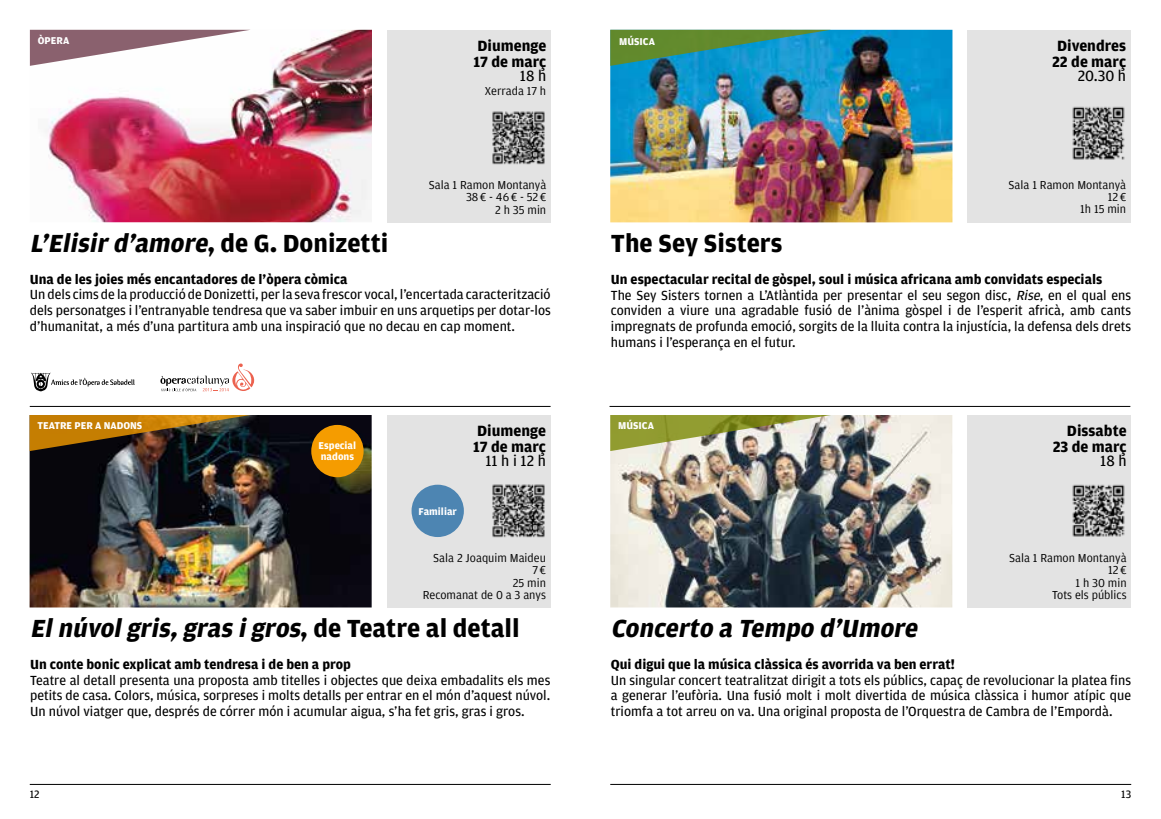
<style>
.page{position:relative;width:1161px;height:819px;background:#fff}
.page>*{position:absolute;margin:0;border:0;box-sizing:border-box;transform-origin:0 0}
.t1{font:italic 700 26.25px "Amplitude";color:#000}
.t2{font:700 26.25px "Amplitude";color:#000}
.t3{font:700 15.75px/15.8px "Amplitude";color:#000}
.t4{font:15.75px "Amplitude";color:#000}
.t5{font:14px/15.8px "Amplitude";color:#000;text-align:justify}
.t6{font:700 14px "Amplitude";color:#000}
.t7{font:12.25px/12.2px "Amplitude";color:#000;text-align:right}
.t8{font:11.38px "Amplitude";color:#000}
.t9{font:700 10.5px/10.5px "Amplitude";color:#fff}
.s1{font-style:normal}
.s2{font-weight:700}
.s3{font-style:italic}
</style>
<div class="page">
<hr style="left:610px;top:784px;width:521px;height:1px;background:#000">
<hr style="left:609px;top:406px;width:521px;height:1px;background:#000">
<hr style="left:30px;top:406px;width:521px;height:1px;background:#000">
<div style="left:387px;top:30px;width:164px;height:192px;background:#e3e3e3"></div>
<img style="left:46px;top:30px;width:326px;height:192px">
<svg style="left:30px;top:30px;width:221px;height:36px"></svg>
<svg style="left:31px;top:372px;width:104px;height:19px"></svg>
<svg style="left:160px;top:363px;width:94px;height:28px"></svg>
<div style="left:387px;top:415px;width:163px;height:192px;background:#e3e3e3"></div>
<img style="left:30px;top:415px;width:342px;height:192px">
<img style="left:30px;top:415px;width:220px;height:36px">
<div style="left:411px;top:484px;width:53px;height:53px;background:#4d85b2;border-radius:50%"></div>
<div style="left:311px;top:425px;width:53px;height:52px;background:#f59c00;border-radius:50%"></div>
<div style="left:967px;top:30px;width:163px;height:192px;background:#e3e3e3"></div>
<img style="left:610px;top:30px;width:342px;height:192px">
<svg style="left:610px;top:30px;width:221px;height:36px;background:#39907e"></svg>
<div style="left:967px;top:415px;width:164px;height:192px;background:#e3e3e3"></div>
<img style="left:610px;top:415px;width:342px;height:192px">
<img style="left:610px;top:415px;width:221px;height:36px">
<hr style="left:30px;top:784px;width:521px;height:1px;background:#000">
<img style="left:1072px;top:107px;width:53px;height:52px">
<img style="left:492px;top:111px;width:53px;height:53px">
<img style="left:1072px;top:484px;width:53px;height:53px">
<img style="left:492px;top:484px;width:53px;height:53px">
<p class="t9" style="left:38px;top:35px;width:33px">ÒPERA</p>
<p class="t3" style="left:473px;top:38px;width:74px">Diumenge<br>17 de març</p>
<p class="t4" style="left:520px;top:67px;width:28px">18 h</p>
<p class="t7" style="left:485px;top:85px;width:63px">Xerrada 17 h</p>
<p class="t7" style="left:429px;top:179px;width:119px">Sala 1 Ramon Montanyà<br>38 € - 46 € - 52 €<br>2 h 35 min</p>
<h1 class="t1" style="left:30px;top:229px;width:360px">L’Elisir d’amore<span class="s1">, d e G . D o n i z e t t i</span></h1>
<p class="t6" style="left:30px;top:271px;width:319px">Una de les joies més encantadores de l’òpera còmica</p>
<p class="t5" style="left:30px;top:287px;width:522px">Un dels cims de la producció de Donizetti, per la seva frescor vocal, l’encertada caracterització dels personatges i l’entranyable tendresa que va saber imbuir en uns arquetips per dotar-los d’humanitat, a més d’una partitura amb una inspiració que no decau en cap moment.</p>
<p class="t9" style="left:38px;top:420px;width:106px">TEATRE PER A NADONS</p>
<p class="t9" style="left:319px;top:440px;width:39px">Especial nadons</p>
<p class="t9" style="left:418px;top:506px;width:40px">Familiar</p>
<p class="t3" style="left:473px;top:423px;width:74px">Diumenge<br>17 de març</p>
<p class="t4" style="left:485px;top:452px;width:62px">11 h i 12 h</p>
<p class="t7" style="left:423px;top:552px;width:125px">Sala 2 Joaquim Maideu<br>7 €<br>25 min<br>Recomanat de 0 a 3 anys</p>
<h1 class="t1" style="left:30px;top:614px;width:491px">Elnúvolgris,gras igros<span class="s1">, d e Te a t r e a l d e t a l l</span></h1>
<p class="t6" style="left:30px;top:656px;width:322px">Un conte bonic explicat amb tendresa i de ben a prop</p>
<p class="t5" style="left:30px;top:672px;width:522px">Teatre al detall presenta una proposta amb titelles i objectes que deixa embadalits els mes petits de casa. Colors, música, sorpreses i molts detalls per entrar en el món d’aquest núvol.<br>Un núvol viatger que, després de córrer món i acumular aigua, s’ha fet gris, gras i gros.</p>
<p class="t8" style="left:30px;top:788px;width:11px">12</p>
<p class="t9" style="left:619px;top:37px;width:37px">MÚSICA</p>
<p class="t3" style="left:1052px;top:38px;width:75px;text-align:center">Divendres<br>22 de març</p>
<p class="t4" style="left:1078px;top:67px;width:50px">20.30 h</p>
<p class="t7" style="left:1008px;top:178px;width:119px">Sala 1 Ramon Montanyà<br>12 €<br>1h 15 min</p>
<h1 class="t2" style="left:611px;top:229px;width:173px">The Sey Sisters</h1>
<p class="t5" style="left:611px;top:271px;width:522px;text-align:left"><span class="s2">Un espectacular recital de gòspel, soul i música africana amb convidats especials<br></span>The Sey Sisters tornen a L’Atlàntida per presentar el seu segon disc, <span class="s3">Rise</span>, en el qual ens conviden a viure una agradable fusió de l’ànima gòspel i de l’esperit africà, amb cants impregnats de profunda emoció, sorgits de la lluita contra la injustícia, la defensa dels drets humans i l’esperança en el futur.</p>
<p class="t9" style="left:618px;top:420px;width:37px">MÚSICA</p>
<p class="t3" style="left:1053px;top:423px;width:75px;text-align:right">Dissabte<br>23 de març</p>
<p class="t4" style="left:1100px;top:452px;width:28px">18 h</p>
<p class="t7" style="left:1009px;top:552px;width:119px">Sala 1 Ramon Montanyà<br>12 €<br>1 h 30 min<br>Tots els públics</p>
<h1 class="t1" style="left:611px;top:614px;width:313px">Concerto a Tempo d’Umore</h1>
<p class="t6" style="left:611px;top:656px;width:345px">Qui digui que la música clàssica és avorrida va ben errat!</p>
<p class="t5" style="left:611px;top:672px;width:522px">Un singular concert teatralitzat dirigit a tots els públics, capaç de revolucionar la platea fins a generar l’eufòria. Una fusió molt i molt divertida de música clàssica i humor atípic que triomfa a tot arreu on va. Una original proposta de l’Orquestra de Cambra de l’Empordà.</p>
<p class="t8" style="left:1121px;top:788px;width:11px">13</p>
</div>
